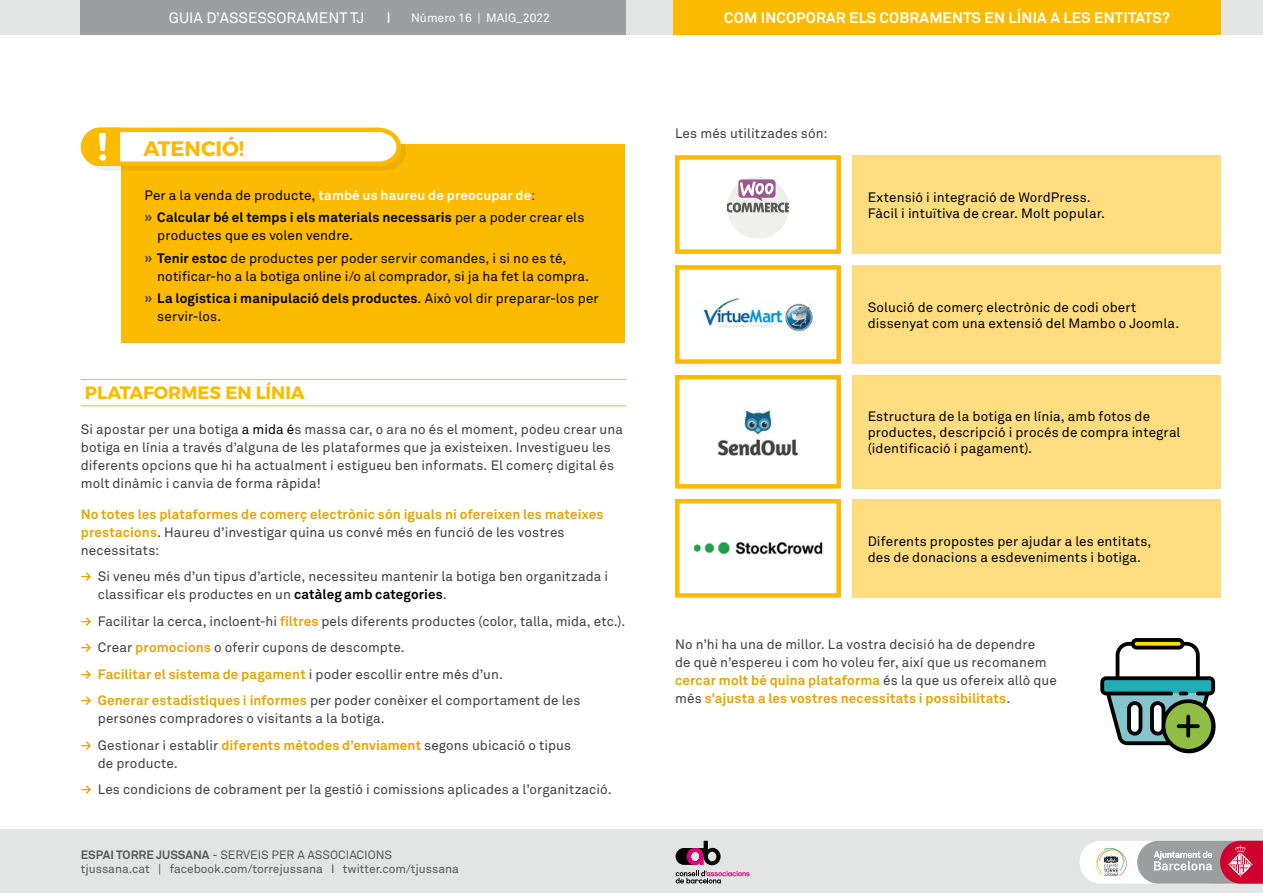
<style>
.page{position:relative;width:1263px;height:893px;background:#fff}
.page>*{position:absolute;margin:0;border:0;box-sizing:border-box;transform-origin:0 0}
.COS_texte{font:700 21px "Montserrat";letter-spacing:-.005em;color:#fcba00}
.Subtítol_X{font:700 18px "Montserrat";letter-spacing:-.01em;color:#fcba00}
.t1{font:700 15px "Akkurat Pro";letter-spacing:.01em;color:#fff}
.t2{font:15px "Akkurat Pro";color:#fff}
.COS_texte-2{font:13.5px/18px "Akkurat Pro";letter-spacing:.005em;color:#3e3d40}
.COS_texte-3{font:13.5px/16.2px "Akkurat Pro";letter-spacing:.01em;color:#000}
.COS_texte-4{font:700 13.5px/18px "Akkurat Pro";letter-spacing:.01em;color:#e6a500}
.COS_texte-5{font:700 13.5px "Akkurat Pro";letter-spacing:.01em;color:#fff}
.t3{font:12.15px "Akkurat Pro";color:#fff}
.t4{font:12px/14.4px "Akkurat Pro";color:#58585a}
.s1{font-weight:400;color:#000}
.s2{font-weight:400;color:#3e3d40}
.s3{font-weight:700;color:#3e3d40}
.s4{font-weight:700}
.s5{color:#000}
.s6{font-weight:700;color:#e6a500}
.s7{font-weight:700;color:#000}
</style>
<div class="page">
<div style="left:0;top:829px;width:1263px;height:64px;background:#e3e4e4"></div>
<svg style="left:675px;top:841px;width:75px;height:42px"></svg>
<svg style="left:1079px;top:841px;width:184px;height:43px;background:#caa5ad"></svg>
<div style="left:0;top:0;width:1263px;height:34px;background:#e3e4e4"></div>
<div style="left:673px;top:0;width:548px;height:34px;background:#fcba00"></div>
<div style="left:81px;top:0;width:545px;height:34px;background:#9c9e9f"></div>
<hr style="left:81px;top:379px;width:545px;height:1px;background:#fcba00">
<hr style="left:81px;top:405px;width:545px;height:1px;background:#fcba00">
<div style="left:121px;top:144px;width:503px;height:198px;background:#fcba00"></div>
<svg style="left:80px;top:127px;width:326px;height:44px"></svg>
<div style="left:675px;top:155px;width:166px;height:99px;background:#fff;border:4px solid #fcba00"></div>
<div style="left:851px;top:155px;width:369px;height:99px;background:#fedd80"></div>
<div style="left:675px;top:265px;width:166px;height:99px;background:#fff;border:4px solid #fcba00"></div>
<div style="left:851px;top:265px;width:369px;height:99px;background:#fedd80"></div>
<div style="left:675px;top:375px;width:166px;height:114px;background:#fff;border:4px solid #fcba00"></div>
<div style="left:851px;top:375px;width:369px;height:114px;background:#fedd80"></div>
<div style="left:675px;top:499px;width:166px;height:99px;background:#fff;border:4px solid #fcba00"></div>
<div style="left:851px;top:499px;width:369px;height:99px;background:#fedd80"></div>
<svg style="left:727px;top:177px;width:62px;height:62px"></svg>
<img style="left:717px;top:409px;width:82px;height:47px">
<img style="left:693px;top:541px;width:130px;height:14px">
<img style="left:702px;top:297px;width:111px;height:35px">
<svg style="left:1100px;top:638px;width:116px;height:115px"></svg>
<p class="t2" style="left:169px;top:9px;width:197px">GUIA D’ASSESSORAMENT TJ</p>
<p class="t3" style="left:411px;top:10px;width:140px">Número 16 | MAIG_2022</p>
<p class="t1" style="left:724px;top:8px;width:447px">COM INCOPORAR ELS COBRAMENTS EN LÍNIA A LES ENTITATS?</p>
<p class="COS_texte" style="left:143px;top:135px;width:102px">ATENCIÓ!</p>
<p class="COS_texte-5" style="left:145px;top:187px;width:392px"><span class="s1">Per a la venda de producte,</span> també us haureu de preocupar de<span class="s2">:</span></p>
<p class="COS_texte-3" style="left:157px;top:209px;width:429px;line-height:18px;text-indent:-13px"><span class="s3">»</span> <span class="s4">Calcular bé el temps i els materials necessaris</span> per a poder crear els productes que es volen vendre.</p>
<p class="COS_texte-3" style="left:157px;top:249px;width:433px;line-height:18px;text-indent:-13px"><span class="s3">»</span> <span class="s4">Tenir estoc</span> de productes per poder servir comandes, i si no es té, notificar-ho a la botiga online i/o al comprador, si ja ha fet la compra.</p>
<p class="COS_texte-3" style="left:157px;top:289px;width:443px;line-height:18px;text-indent:-13px"><span class="s3">»</span> <span class="s4">La logística i manipulació dels productes</span>. Això vol dir preparar-los per servir-los.</p>
<p class="Subtítol_X" style="left:85px;top:381px;width:221px">PLATAFORMES EN LÍNIA</p>
<p class="COS_texte-2" style="left:81px;top:421px;width:544px">Si apostar per una botiga <span class="s5">a mida é</span>s massa car, o ara no és el moment, podeu crear una botiga en línia a través d’alguna de les plataformes que ja existeixen. Investigueu les diferents opcions que hi ha actualment i estigueu ben informats. El comerç digital és molt dinàmic i canvia de forma ràpida!</p>
<p class="COS_texte-4" style="left:81px;top:505px;width:524px">No totes les plataformes de comerç electrònic són iguals ni ofereixen les mateixes prestacions<span class="s2">. Haureu d’investigar quina us convé més en funció de les vostres necessitats:</span></p>
<p class="COS_texte-2" style="left:98px;top:568px;width:512px;text-indent:-17px"><span class="s6">→</span> Si veneu més d’un tipus d’article, necessiteu mantenir la botiga ben organitzada i classificar els productes en un <span class="s7">catàleg amb categories</span>.</p>
<p class="COS_texte-2" style="left:81px;top:612px;width:546px"><span class="s6">→</span> Facilitar la cerca, incloent-hi <span class="s6">filtres</span> pels diferents productes (color, talla, mida, etc.).</p>
<p class="COS_texte-2" style="left:81px;top:639px;width:326px"><span class="s6">→</span> Crear <span class="s6">promocions</span> o oferir cupons de descompte.</p>
<p class="COS_texte-4" style="left:81px;top:665px;width:424px">→ Facilitar el sistema de pagament <span class="s2">i poder escollir entre més d’un.</span></p>
<p class="COS_texte-2" style="left:98px;top:692px;width:484px;text-indent:-17px"><span class="s6">→ Generar estadístiques i informes</span> per poder conèixer el comportament de les persones compradores o visitants a la botiga.</p>
<p class="COS_texte-2" style="left:98px;top:736px;width:475px;text-indent:-17px"><span class="s6">→</span> Gestionar i establir <span class="s6">diferents mètodes d’enviament</span> segons ubicació o tipus de producte.</p>
<p class="COS_texte-2" style="left:81px;top:781px;width:532px"><span class="s6">→</span> Les condicions de cobrament per la gestió i comissions aplicades a l’organització.</p>
<p class="t4" style="left:81px;top:847px;width:380px"><span class="s4">ESPAI TORRE JUSSANA</span> - SERVEIS PER A ASSOCIACIONS tjussana.cat | facebook.com/torrejussana I twitter.com/tjussana</p>
<p class="COS_texte-2" style="left:675px;top:125px;width:154px">Les més utilitzades són:</p>
<p class="COS_texte-3" style="left:868px;top:189px;width:239px">Extensió i integració de WordPress.<br>Fàcil i intuïtiva de crear. Molt popular.</p>
<p class="COS_texte-3" style="left:868px;top:299px;width:313px">Solució de comerç electrònic de codi obert dissenyat com una extensió del Mambo o Joomla.</p>
<p class="COS_texte-3" style="left:868px;top:408px;width:314px">Estructura de la botiga en línia, amb fotos de productes, descripció i procés de compra integral (identificació i pagament).</p>
<p class="COS_texte-3" style="left:868px;top:533px;width:285px">Diferents propostes per ajudar a les entitats, des de donacions a esdeveniments i botiga.</p>
<p class="COS_texte-2" style="left:675px;top:635px;width:383px">No n’hi ha una de millor. La vostra decisió ha de dependre<br>de què n’espereu i com ho voleu fer, així que us recomanem <span class="s6">cercar molt bé quina plataforma</span> és la que us ofereix allò que més <span class="s6">s’ajusta a les vostres necessitats i possibilitats</span>.</p>
</div>
